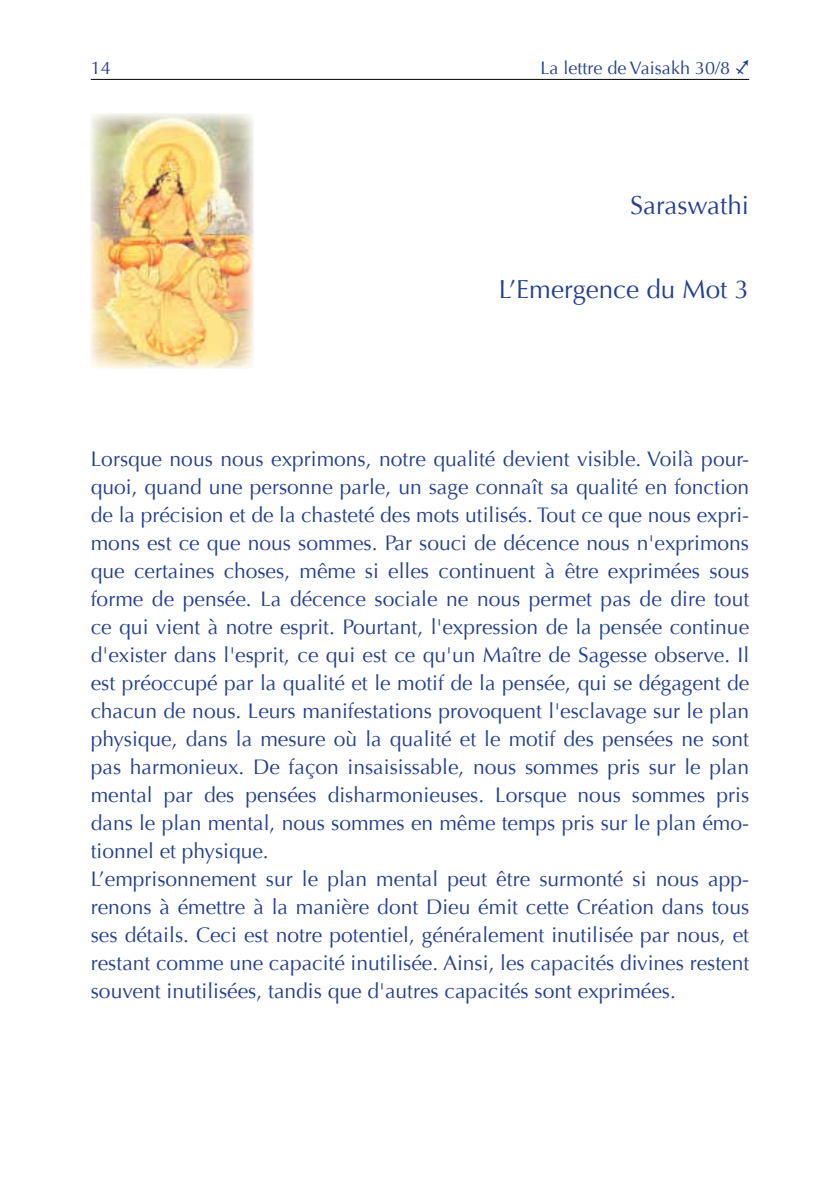
<style>
.page{position:relative;width:840px;height:1191px;background:#fff}
.page>*{position:absolute;margin:0;border:0;box-sizing:border-box;transform-origin:0 0}
.t1{font:26px "Optima";color:#25408f}
.t2{font:21px/28px "Optima";color:#25408f}
.t3{font:18px "Optima";color:#25408f}
.s1{font-family:"Glyphs"}
</style>
<div class="page">
<hr style="left:91px;top:79px;width:657px;height:1px;background:#000">
<img style="left:91px;top:113px;width:162px;height:256px">
<p class="t3" style="left:91px;top:57px;width:22px">14</p>
<p class="t3" style="left:540px;top:57px;width:210px">La lettre de Vaisakh 30/8 <span class="s1">9</span></p>
<p class="t1" style="left:630px;top:190px;width:120px">Saraswathi</p>
<p class="t1" style="left:498px;top:274px;width:251px">L’Emergence du Mot 3</p>
<p class="t2" style="left:91px;top:445px;width:659px">Lorsque nous nous exprimons, notre qualité devient visible. Voilà pour&shy;quoi, quand une personne parle, un sage connaît sa qualité en fonction de la précision et de la chasteté des mots utilisés. Tout ce que nous expri&shy;mons est ce que nous sommes. Par souci de décence nous n'exprimons que certaines choses, même si elles continuent à être exprimées sous forme de pensée. La décence sociale ne nous permet pas de dire tout ce qui vient à notre esprit. Pourtant, l'expression de la pensée continue d'exister dans l'esprit, ce qui est ce qu'un Maître de Sagesse observe. Il est préoccupé par la qualité et le motif de la pensée, qui se dégagent de chacun de nous. Leurs manifestations provoquent l'esclavage sur le plan physique, dans la mesure où la qualité et le motif des pensées ne sont pas harmonieux. De façon insaisissable, nous sommes pris sur le plan mental par des pensées disharmonieuses. Lorsque nous sommes pris dans le plan mental, nous sommes en même temps pris sur le plan émo&shy;tionnel et physique.<br>L’emprisonnement sur le plan mental peut être surmonté si nous app&shy;renons à émettre à la manière dont Dieu émit cette Création dans tous ses détails. Ceci est notre potentiel, généralement inutilisée par nous, et restant comme une capacité inutilisée. Ainsi, les capacités divines restent souvent inutilisées, tandis que d'autres capacités sont exprimées.</p>
</div>
